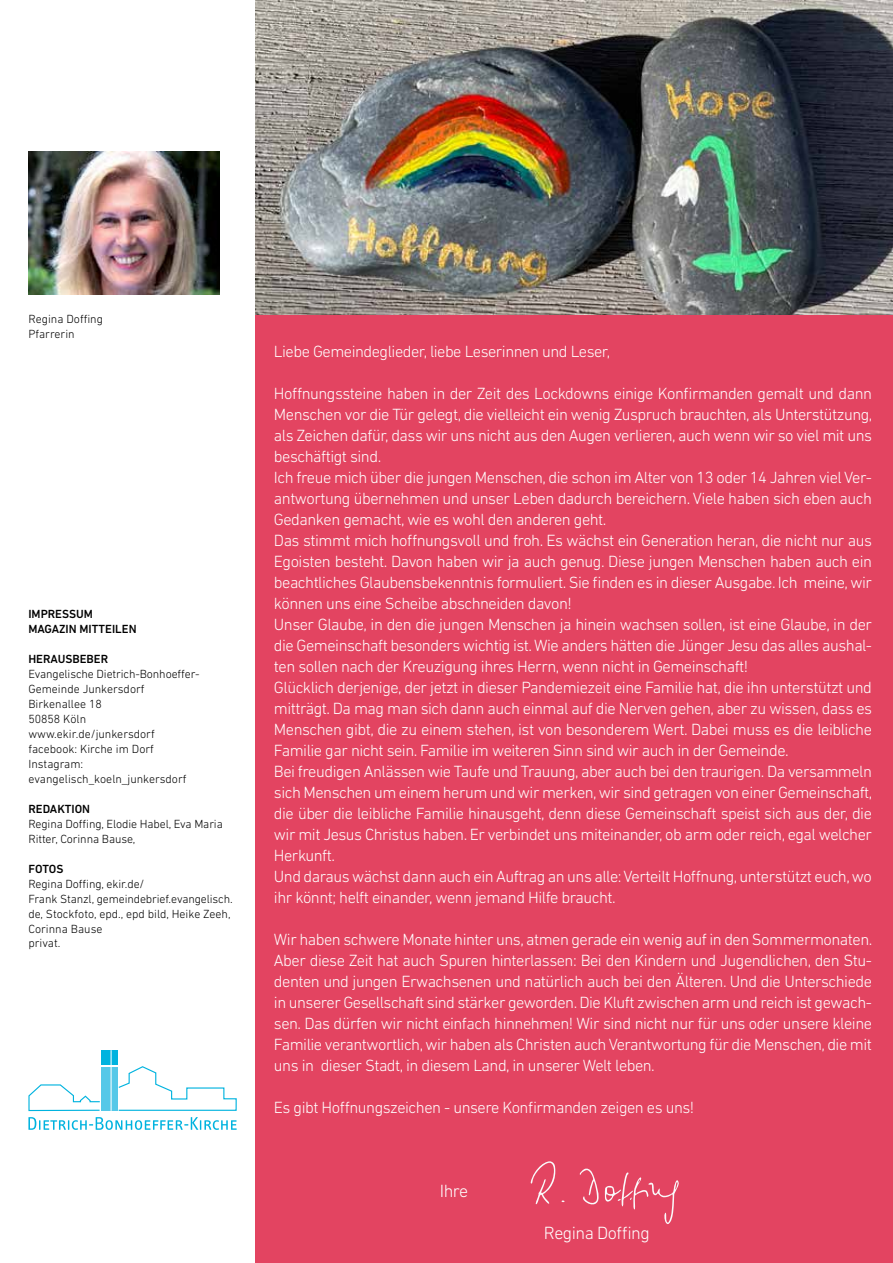
<style>
.page{position:relative;width:893px;height:1263px;background:#fff}
.page>*{position:absolute;margin:0;border:0;box-sizing:border-box;transform-origin:0 0}
.t1{font:300 18px "DIN Next LT Pro";letter-spacing:-.03em;color:#fff}
.t2{font:300 16.5px/21px "DIN Next LT Pro";letter-spacing:-.03em;color:#fff}
.t3{font:300 12px/15px "DIN Next LT Pro";color:#000}
.t4{font:500 12px/15px "DIN Next LT Pro";color:#000}
</style>
<div class="page">
<div style="left:255px;top:0;width:638px;height:1263px;background:#e34461"></div>
<img style="left:28px;top:152px;width:192px;height:142px">
<img style="left:255px;top:0;width:638px;height:314px">
<div style="left:101px;top:1050px;width:10px;height:15px;background:#00b3df"></div>
<div style="left:112px;top:1050px;width:6px;height:15px;background:#00b3df"></div>
<svg style="left:28px;top:1066px;width:209px;height:64px"></svg>
<svg style="left:530px;top:1161px;width:149px;height:63px"></svg>
<p class="t3" style="left:28px;top:312px;width:76px">Regina Doffing<br>Pfarrerin</p>
<p class="t4" style="left:28px;top:606px;width:110px">IMPRESSUM<br>MAGAZIN MITTEILEN</p>
<p class="t4" style="left:28px;top:651px;width:81px">HERAUSBEBER</p>
<p class="t3" style="left:28px;top:666px;width:173px">Evangelische Dietrich-Bonhoeffer-<br>Gemeinde Junkersdorf<br>Birkenallee 18<br>50858 Köln www.ekir.de/junkersdorf facebook: Kirche im Dorf<br>Instagram: evangelisch_koeln_junkersdorf</p>
<p class="t4" style="left:28px;top:801px;width:63px">REDAKTION</p>
<p class="t3" style="left:28px;top:816px;width:196px">Regina Doffing, Elodie Habel, Eva Maria<br>Ritter, Corinna Bause,</p>
<p class="t4" style="left:28px;top:861px;width:36px">FOTOS</p>
<p class="t3" style="left:28px;top:876px;width:206px">Regina Doffing, ekir.de/<br>Frank Stanzl, gemeindebrief.evangelisch. de, Stockfoto, epd., epd bild, Heike Zeeh,<br>Corinna Bause<br>privat.</p>
<p class="t2" style="left:274px;top:341px;width:338px">Liebe Gemeindeglieder, liebe Leserinnen und Leser,</p>
<p class="t2" style="left:274px;top:383px;width:600px">Hoffnungssteine haben in der Zeit des Lockdowns einige Konfirmanden gemalt und dann Menschen vor die Tür gelegt, die vielleicht ein wenig Zuspruch brauchten, als Unterstützung, als Zeichen dafür, dass wir uns nicht aus den Augen verlieren, auch wenn wir so viel mit uns beschäftigt sind.<br>Ich freue mich über die jungen Menschen, die schon im Alter von 13 oder 14 Jahren viel Ver&shy;antwortung übernehmen und unser Leben dadurch bereichern. Viele haben sich eben auch Gedanken gemacht, wie es wohl den anderen geht.<br>Das stimmt mich hoffnungsvoll und froh. Es wächst ein Generation heran, die nicht nur aus Egoisten besteht. Davon haben wir ja auch genug. Diese jungen Menschen haben auch ein beachtliches Glaubensbekenntnis formuliert. Sie finden es in dieser Ausgabe. Ich meine, wir können uns eine Scheibe abschneiden davon!<br>Unser Glaube, in den die jungen Menschen ja hinein wachsen sollen, ist eine Glaube, in der die Gemeinschaft besonders wichtig ist. Wie anders hätten die Jünger Jesu das alles aushal&shy;ten sollen nach der Kreuzigung ihres Herrn, wenn nicht in Gemeinschaft!<br>Glücklich derjenige, der jetzt in dieser Pandemiezeit eine Familie hat, die ihn unterstützt und mitträgt. Da mag man sich dann auch einmal auf die Nerven gehen, aber zu wissen, dass es Menschen gibt, die zu einem stehen, ist von besonderem Wert. Dabei muss es die leibliche Familie gar nicht sein. Familie im weiteren Sinn sind wir auch in der Gemeinde.<br>Bei freudigen Anlässen wie Taufe und Trauung, aber auch bei den traurigen. Da versammeln sich Menschen um einem herum und wir merken, wir sind getragen von einer Gemeinschaft, die über die leibliche Familie hinausgeht, denn diese Gemeinschaft speist sich aus der, die wir mit Jesus Christus haben. Er verbindet uns miteinander, ob arm oder reich, egal welcher Herkunft.<br>Und daraus wächst dann auch ein Auftrag an uns alle: Verteilt Hoffnung, unterstützt euch, wo ihr könnt; helft einander, wenn jemand Hilfe braucht.</p>
<p class="t2" style="left:274px;top:929px;width:600px;text-align:justify">Wir haben schwere Monate hinter uns, atmen gerade ein wenig auf in den Sommermonaten.<br>Aber diese Zeit hat auch Spuren hinterlassen: Bei den Kindern und Jugendlichen, den Stu&shy;denten und jungen Erwachsenen und natürlich auch bei den Älteren. Und die Unterschiede in unserer Gesellschaft sind stärker geworden. Die Kluft zwischen arm und reich ist gewach&shy;sen. Das dürfen wir nicht einfach hinnehmen! Wir sind nicht nur für uns oder unsere kleine Familie verantwortlich, wir haben als Christen auch Verantwortung für die Menschen, die mit uns in dieser Stadt, in diesem Land, in unserer Welt leben.</p>
<p class="t2" style="left:274px;top:1097px;width:422px">Es gibt Hoffnungszeichen - unsere Konfirmanden zeigen es uns!</p>
<p class="t1" style="left:440px;top:1181px;width:30px">Ihre</p>
<p class="t1" style="left:544px;top:1223px;width:107px">Regina Doffing</p>
</div>
